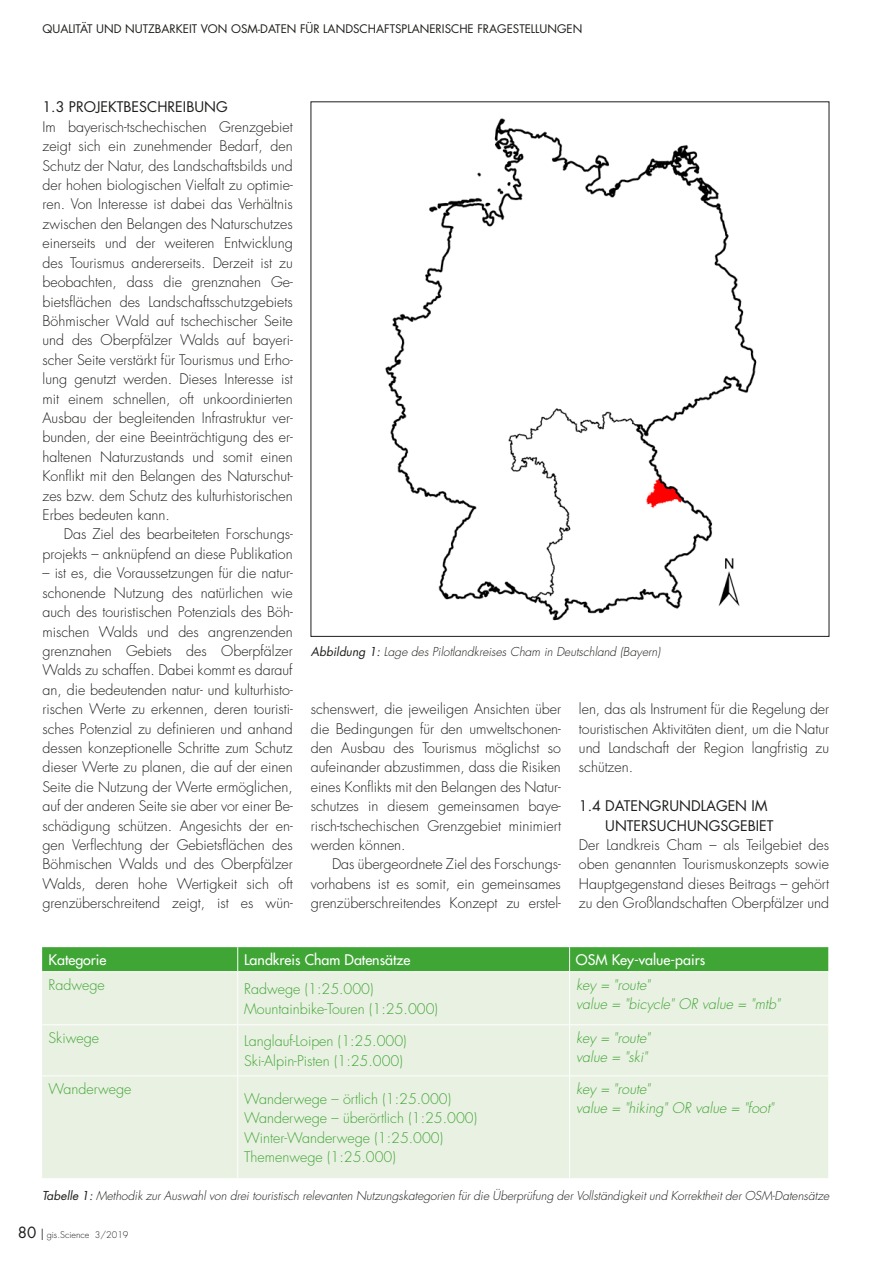
<style>
.page{position:relative;width:893px;height:1263px;background:#fff}
.page>*{position:absolute;margin:0;border:0;box-sizing:border-box;transform-origin:0 0}
.t1{font:300 14.25px/19.4px "Futura Std";color:#1d1d1b;text-align:justify}
.t2{font:300 14.25px/19.5px "Futura Std";color:#3fa535}
.t3{font:italic 300 14.25px/19.5px "Futura Std";color:#3fa535}
.t4{font:14.25px/19.4px "Futura Std";color:#1d1d1b}
.t5{font:500 14.25px "Futura Std";color:#fff}
.t6{font:italic 300 12px "Futura Std";color:#1d1d1b}
.t7{font:11.55px "Futura Std";color:#1d1d1b}
.t8{font:300 9px "Futura Std";color:#1d1d1b}
.s1{font-weight:400}
.s2{font-weight:400;font-size:15px}
.s3{font-size:15px}
</style>
<div class="page">
<div style="left:42px;top:972px;width:786px;height:206px;background:#e9f1e2"></div>
<hr style="left:237px;top:972px;width:1px;height:52px;background:#fff">
<hr style="left:569px;top:972px;width:1px;height:52px;background:#fff">
<hr style="left:42px;top:1024px;width:196px;height:1px;background:#fff">
<hr style="left:238px;top:1024px;width:332px;height:1px;background:#fff">
<hr style="left:237px;top:1025px;width:1px;height:50px;background:#fff">
<hr style="left:570px;top:1024px;width:259px;height:1px;background:#fff">
<hr style="left:569px;top:1025px;width:1px;height:50px;background:#fff">
<hr style="left:42px;top:1075px;width:196px;height:1px;background:#fff">
<hr style="left:238px;top:1075px;width:332px;height:1px;background:#fff">
<hr style="left:237px;top:1076px;width:1px;height:102px;background:#fff">
<hr style="left:570px;top:1075px;width:259px;height:1px;background:#fff">
<hr style="left:569px;top:1076px;width:1px;height:102px;background:#fff">
<div style="left:42px;top:947px;width:787px;height:24px;background:#3fa535"></div>
<img style="left:385px;top:118px;width:372px;height:503px">
<p class="t7" style="left:43px;top:22px;width:541px">QUALITÄT UND NUTZBARKEIT VON OSM-DATEN FÜR LANDSCHAFTSPLANERISCHE FRAGESTELLUNGEN</p>
<p class="t4" style="left:43px;top:98px;width:187px">1.3 PROJEKTBESCHREIBUNG</p>
<p class="t1" style="left:43px;top:117px;width:252px">Im bayerisch-tschechischen Grenzgebiet zeigt sich ein zunehmender Bedarf, den Schutz der Natur, des Landschaftsbilds und der hohen biologischen Vielfalt zu optimie&shy;ren. Von Interesse ist dabei das Verhältnis zwischen den Belangen des Naturschutzes einerseits und der weiteren Entwicklung des Tourismus andererseits. Derzeit ist zu beobachten, dass die grenznahen Ge&shy;bietsflächen des Landschaftsschutzgebiets Böhmischer Wald auf tschechischer Seite und des Oberpfälzer Walds auf bayeri&shy;scher Seite verstärkt für Tourismus und Erho&shy;lung genutzt werden. Dieses Interesse ist mit einem schnellen, oft unkoordinierten Ausbau der begleitenden Infrastruktur ver&shy;bunden, der eine Beeinträchtigung des er&shy;haltenen Naturzustands und somit einen Konflikt mit den Belangen des Naturschut&shy;zes bzw. dem Schutz des kulturhistorischen Erbes bedeuten kann.</p>
<p class="t1" style="left:43px;top:525px;width:252px;text-align:right">Das Ziel des bearbeiteten Forschungs&shy;projekts – anknüpfend an diese Publikation</p>
<p class="t1" style="left:43px;top:564px;width:252px">– ist es, die Voraussetzungen für die natur&shy;schonende Nutzung des natürlichen wie auch des touristischen Potenzials des Böh&shy;mischen Walds und des angrenzenden grenznahen Gebiets des Oberpfälzer Walds zu schaffen. Dabei kommt es darauf an, die bedeutenden natur- und kulturhisto&shy;rischen Werte zu erkennen, deren touristi&shy;sches Potenzial zu definieren und anhand dessen konzeptionelle Schritte zum Schutz dieser Werte zu planen, die auf der einen Seite die Nutzung der Werte ermöglichen, auf der anderen Seite sie aber vor einer Be&shy;schädigung schützen. Angesichts der en&shy;gen Verflechtung der Gebietsflächen des Böhmischen Walds und des Oberpfälzer Walds, deren hohe Wertigkeit sich oft grenzüberschreitend zeigt, ist es wün-</p>
<p class="t6" style="left:311px;top:644px;width:351px"><span class="s1">Abbildung 1:</span> Lage des Pilotlandkreises Cham in Deutschland (Bayern)</p>
<p class="t1" style="left:311px;top:700px;width:252px">schenswert, die jeweiligen Ansichten über die Bedingungen für den umweltschonen&shy;den Ausbau des Tourismus möglichst so aufeinander abzustimmen, dass die Risiken eines Konflikts mit den Belangen des Natur&shy;schutzes in diesem gemeinsamen baye&shy;risch-tschechischen Grenzgebiet minimiert werden können.</p>
<p class="t1" style="left:311px;top:855px;width:252px;text-indent:21px">Das übergeordnete Ziel des Forschungs&shy;vorhabens ist es somit, ein gemeinsames grenzüberschreitendes Konzept zu erstel-</p>
<p class="t1" style="left:579px;top:700px;width:252px">len, das als Instrument für die Regelung der touristischen Aktivitäten dient, um die Natur und Landschaft der Region langfristig zu schützen.</p>
<p class="t4" style="left:605px;top:796px;width:170px;text-indent:-26px">1.4 DATENGRUNDLAGEN IM<br>UNTERSUCHUNGSGEBIET</p>
<p class="t1" style="left:579px;top:835px;width:252px">Der Landkreis Cham – als Teilgebiet des oben genannten Tourismuskonzepts sowie Hauptgegenstand dieses Beitrags – gehört zu den Großlandschaften Oberpfälzer und</p>
<p class="t5" style="left:49px;top:951px;width:60px">Kategorie</p>
<p class="t5" style="left:244px;top:951px;width:168px">Landkreis Cham Datensätze</p>
<p class="t5" style="left:576px;top:951px;width:131px">OSM Key-value-pairs</p>
<p class="t2" style="left:49px;top:975px;width:58px">Radwege</p>
<p class="t2" style="left:244px;top:980px;width:195px">Radwege (1:25.000)<br>Mountainbike-Touren (1:25.000)</p>
<p class="t3" style="left:576px;top:975px;width:205px">key = "route"<br>value = "bicycle" OR value = "mtb"</p>
<p class="t2" style="left:49px;top:1028px;width:52px">Skiwege</p>
<p class="t2" style="left:244px;top:1032px;width:164px">Langlauf-Loipen (1:25.000)<br>Ski-Alpin-Pisten (1:25.000)</p>
<p class="t3" style="left:576px;top:1028px;width:76px">key = "route" value = "ski"</p>
<p class="t2" style="left:49px;top:1079px;width:84px">Wanderwege</p>
<p class="t2" style="left:244px;top:1089px;width:234px">Wanderwege – örtlich (1:25.000)<br>Wanderwege – überörtlich (1:25.000)<br>Winter-Wanderwege (1:25.000)<br>Themenwege (1:25.000)</p>
<p class="t3" style="left:576px;top:1079px;width:199px">key = "route"<br>value = "hiking" OR value = "foot"</p>
<p class="t6" style="left:42px;top:1188px;width:788px"><span class="s1">Tabelle 1:</span> Methodik zur Auswahl von drei touristisch relevanten Nutzungskategorien für die Überprüfung der Vollständigkeit und Korrektheit der OSM-Datensätze</p>
<p class="t8" style="left:18px;top:1229px;width:112px"><span class="s2">80</span> <span class="s3">I</span> gis.Science 3/2019</p>
</div>
